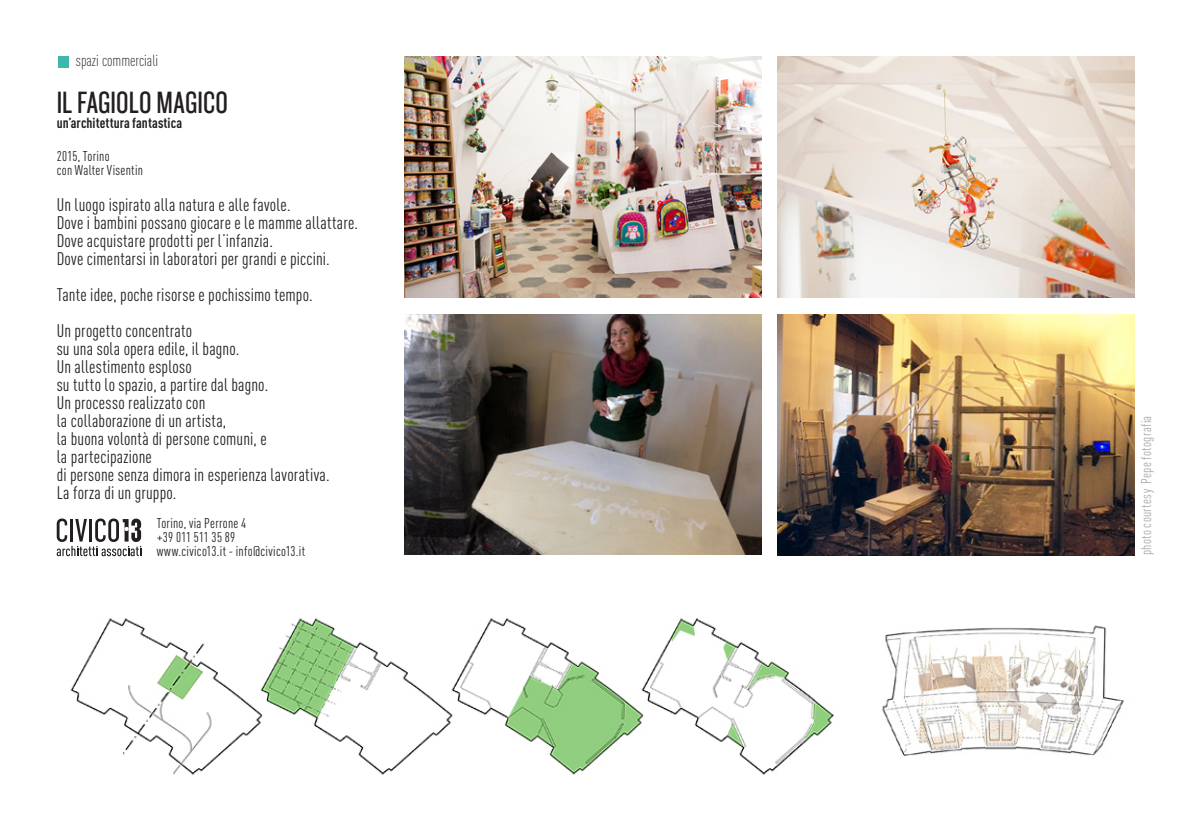
<style>
.page{position:relative;width:1191px;height:840px;background:#fff}
.page>*{position:absolute;margin:0;border:0;box-sizing:border-box;transform-origin:0 0}
.Testo{font:32px "Knockout HTF28 Junior Featherwt";letter-spacing:.005em;color:#231f20}
.Testo-2{font:18px "DIN Cond";letter-spacing:.015em;color:#231f20}
.t1{font:300 16px "DIN Cond";color:#231f20}
.Testo-3{font:700 14.4px "DIN Cond";letter-spacing:.005em;color:#231f20}
.Testo-4{font:14px "DIN Cond";letter-spacing:.02em;color:#231f20}
.t2{font:14px "DIN Cond";letter-spacing:.025em;color:#a8a9ad}
</style>
<div class="page">
<div style="left:58px;top:56px;width:11px;height:11px;background:#3eb7ad"></div>
<img style="left:404px;top:57px;width:357px;height:240px">
<img style="left:404px;top:315px;width:357px;height:239px">
<img style="left:777px;top:57px;width:357px;height:240px">
<img style="left:777px;top:315px;width:357px;height:240px">
<svg style="left:57px;top:518px;width:84px;height:38px"></svg>
<img style="left:70px;top:618px;width:764px;height:157px">
<img style="left:882px;top:625px;width:242px;height:131px">
<p class="t1" style="left:76px;top:51px;width:84px">spazi commerciali</p>
<p class="Testo" style="left:57px;top:87px;width:173px">IL FAGIOLO MAGICO</p>
<p class="Testo-3" style="left:57px;top:114px;width:127px">un’architettura fantastica</p>
<p class="Testo-4" style="left:57px;top:147px;width:54px">2015, Torino</p>
<p class="Testo-4" style="left:57px;top:161px;width:88px">con Walter Visentin</p>
<p class="Testo-2" style="left:57px;top:194px;width:235px">Un luogo ispirato alla natura e alle favole.</p>
<p class="Testo-2" style="left:57px;top:212px;width:303px">Dove i bambini possano giocare e le mamme allattare.</p>
<p class="Testo-2" style="left:57px;top:230px;width:218px">Dove acquistare prodotti per l’infanzia.</p>
<p class="Testo-2" style="left:57px;top:248px;width:275px">Dove cimentarsi in laboratori per grandi e piccini.</p>
<p class="Testo-2" style="left:57px;top:284px;width:258px">Tante idee, poche risorse e pochissimo tempo.</p>
<p class="Testo-2" style="left:57px;top:320px;width:137px">Un progetto concentrato</p>
<p class="Testo-2" style="left:57px;top:338px;width:184px">su una sola opera edile, il bagno.</p>
<p class="Testo-2" style="left:57px;top:356px;width:137px">Un allestimento esploso</p>
<p class="Testo-2" style="left:57px;top:374px;width:213px">su tutto lo spazio, a partire dal bagno.</p>
<p class="Testo-2" style="left:57px;top:392px;width:150px">Un processo realizzato con</p>
<p class="Testo-2" style="left:57px;top:410px;width:171px">la collaborazione di un artista,</p>
<p class="Testo-2" style="left:57px;top:428px;width:211px">la buona volontà di persone comuni, e</p>
<p class="Testo-2" style="left:57px;top:446px;width:97px">la partecipazione</p>
<p class="Testo-2" style="left:57px;top:464px;width:274px">di persone senza dimora in esperienza lavorativa.</p>
<p class="Testo-2" style="left:57px;top:482px;width:121px">La forza di un gruppo.</p>
<p class="Testo-4" style="left:157px;top:514px;width:91px">Torino, via Perrone 4</p>
<p class="Testo-4" style="left:157px;top:528px;width:80px">+39 011 511 35 89</p>
<p class="Testo-4" style="left:157px;top:542px;width:150px">www.civico13.it - info@civico13.it</p>
<p class="t2" style="left:1138px;top:555px;width:141px;rotate:-90deg">photo courtesy Pepe fotografia</p>
</div>
